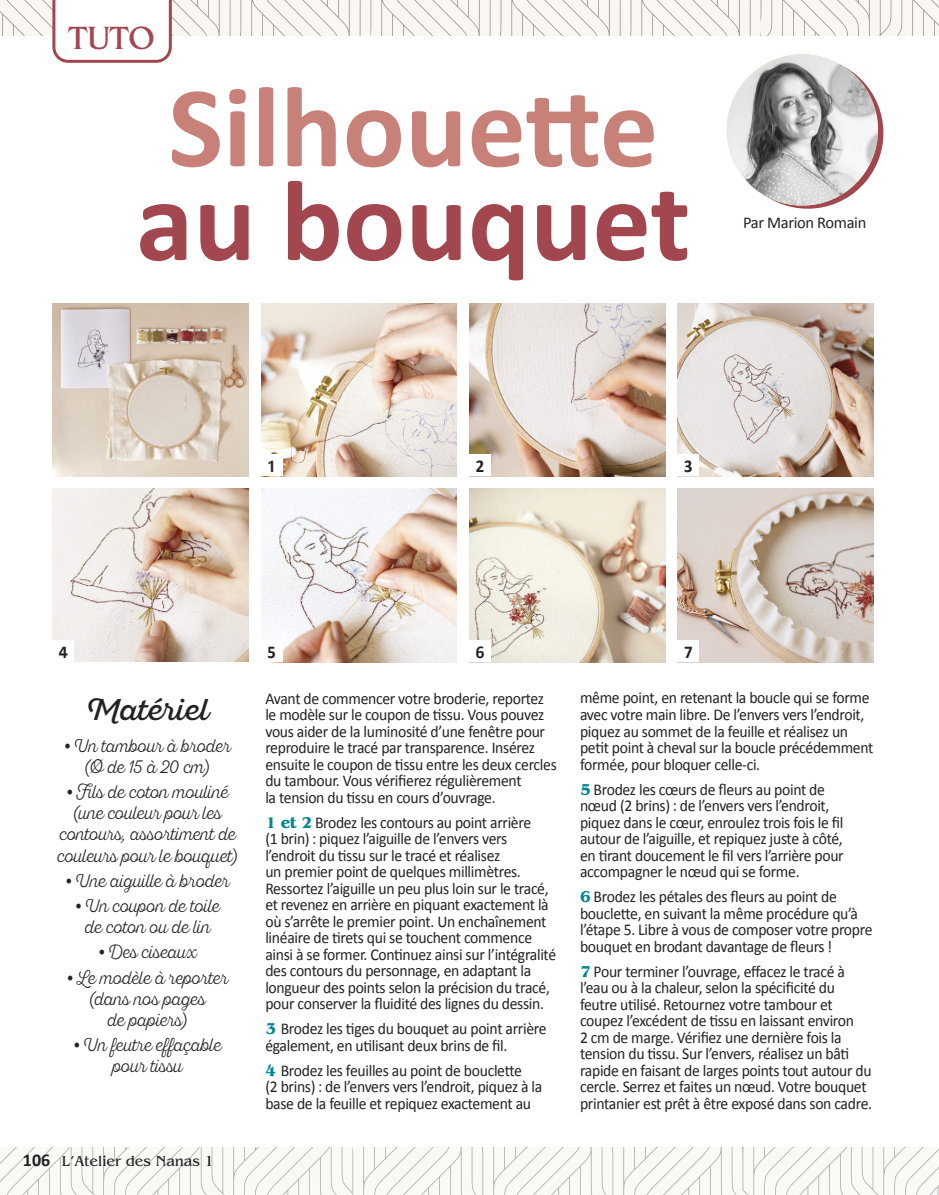
<style>
.page{position:relative;width:939px;height:1195px;background:#fff}
.page>*{position:absolute;margin:0;border:0;box-sizing:border-box;transform-origin:0 0}
.t1{font:700 116.1px "Calibri";color:#c88178}
.t2{font:700 116.1px "Calibri";color:#a24750}
.t3{font:33.75px "Benguiat";color:#a24750}
.t4{font:30px "Sant Elia Script Alt";letter-spacing:-.005em;color:#222221}
.t5{font:300 18px/21px "Sant Elia Script Alt";letter-spacing:-.02em;color:#222221;text-align:center;scale:.9 1}
.t6{font:700 18px "Calibri";color:#222221;scale:.95 1}
.t7{font:700 18px "Calibri";color:#222221}
.t8{font:16.5px/16.5px "Calibri";letter-spacing:-.02em;color:#222221;scale:.95 1}
.t9{font:16.5px "Calibri";letter-spacing:-.02em;color:#222221}
.t10{font:15px "Benguiat";color:#222221}
.s1{font-weight:700}
.s2{font-family:"Benguiat";font-weight:700;color:#008695}
</style>
<div class="page">
<svg style="left:732px;top:57px;width:151px;height:152px"></svg>
<img style="left:727px;top:54px;width:151px;height:151px;border-radius:76px">
<img style="left:53px;top:303px;width:195px;height:173px">
<img style="left:261px;top:303px;width:196px;height:173px">
<img style="left:469px;top:303px;width:196px;height:173px">
<img style="left:678px;top:303px;width:195px;height:173px">
<img style="left:53px;top:489px;width:195px;height:172px">
<img style="left:261px;top:489px;width:196px;height:172px">
<img style="left:469px;top:489px;width:196px;height:172px">
<img style="left:678px;top:489px;width:195px;height:172px">
<div style="left:261px;top:454px;width:21px;height:22px;background:#fff"></div>
<div style="left:261px;top:640px;width:21px;height:21px;background:#fff"></div>
<div style="left:53px;top:640px;width:21px;height:21px;background:#fff"></div>
<div style="left:469px;top:454px;width:22px;height:22px;background:#fff"></div>
<div style="left:469px;top:640px;width:22px;height:21px;background:#fff"></div>
<div style="left:678px;top:454px;width:21px;height:22px;background:#fff"></div>
<div style="left:678px;top:640px;width:21px;height:21px;background:#fff"></div>
<svg style="left:0;top:0;width:939px;height:63px"></svg>
<svg style="left:0;top:1147px;width:939px;height:48px"></svg>
<h2 class="t3" style="left:68px;top:19px;width:88px">TUTO</h2>
<h1 class="t1" style="left:168px;top:53px;width:491px">Silhouette</h1>
<h1 class="t2" style="left:136px;top:147px;width:556px">au bouquet</h1>
<p class="t9" style="left:743px;top:212px;width:125px">Par Marion Romain</p>
<p class="t6" style="left:269px;top:454px;width:8px">1</p>
<p class="t6" style="left:59px;top:640px;width:11px">4</p>
<p class="t6" style="left:267px;top:640px;width:10px">5</p>
<p class="t6" style="left:476px;top:454px;width:10px">2</p>
<p class="t6" style="left:476px;top:640px;width:11px">6</p>
<p class="t6" style="left:684px;top:454px;width:10px">3</p>
<p class="t6" style="left:684px;top:640px;width:10px">7</p>
<h3 class="t4" style="left:86px;top:692px;width:124px">Matériel</h3>
<p class="t5" style="left:64px;top:736px;width:186px"><span class="s1">•</span> Un tambour à broder (Ø de 15 à 20 cm)</p>
<p class="t5" style="left:57px;top:783px;width:203px"><span class="s1">•</span> Fils de coton mouliné (une couleur pour les contours, assortiment de couleurs pour le bouquet)</p>
<p class="t5" style="left:65px;top:871px;width:184px"><span class="s1">•</span> Une aiguille à broder</p>
<p class="t5" style="left:75px;top:896px;width:162px"><span class="s1">•</span> Un coupon de toile de coton ou de lin</p>
<p class="t5" style="left:98px;top:942px;width:110px"><span class="s1">•</span> Des ciseaux</p>
<p class="t5" style="left:67px;top:968px;width:180px"><span class="s1">•</span> Le modèle à reporter (dans nos pages<br>de papiers)</p>
<p class="t5" style="left:74px;top:1035px;width:166px"><span class="s1">•</span> Un feutre effaçable pour tissu</p>
<p class="t7" style="left:23px;top:1148px;width:29px">106</p>
<p class="t10" style="left:62px;top:1152px;width:154px">L’Atelier des Nanas 1</p>
<p class="t8" style="left:265px;top:689px;width:308px">Avant de commencer votre broderie, reportez le modèle sur le coupon de tissu. Vous pouvez vous aider de la luminosité d’une fenêtre pour reproduire le tracé par transparence. Insérez ensuite le coupon de tissu entre les deux cercles du tambour. Vous vérifierez régulièrement<br>la tension du tissu en cours d’ouvrage.</p>
<p class="t8" style="left:265px;top:813px;width:308px"><span class="s2">1 et 2</span> Brodez les contours au point arrière<br>(1 brin) : piquez l’aiguille de l’envers vers l’endroit du tissu sur le tracé et réalisez<br>un premier point de quelques millimètres.<br>Ressortez l’aiguille un peu plus loin sur le tracé, et revenez en arrière en piquant exactement là où s’arrête le premier point. Un enchaînement linéaire de tirets qui se touchent commence ainsi à se former. Continuez ainsi sur l’intégralité des contours du personnage, en adaptant la longueur des points selon la précision du tracé, pour conserver la fluidité des lignes du dessin.</p>
<p class="t8" style="left:265px;top:1020px;width:297px"><span class="s2">3</span> Brodez les tiges du bouquet au point arrière également, en utilisant deux brins de fil.</p>
<p class="t8" style="left:265px;top:1061px;width:293px"><span class="s2">4</span> Brodez les feuilles au point de bouclette<br>(2 brins) : de l’envers vers l’endroit, piquez à la base de la feuille et repiquez exactement au</p>
<p class="t8" style="left:580px;top:689px;width:310px">même point, en retenant la boucle qui se forme avec votre main libre. De l’envers vers l’endroit, piquez au sommet de la feuille et réalisez un petit point à cheval sur la boucle précédemment formée, pour bloquer celle-ci.</p>
<p class="t8" style="left:580px;top:780px;width:279px"><span class="s2">5</span> Brodez les cœurs de fleurs au point de nœud (2 brins) : de l’envers vers l’endroit, piquez dans le cœur, enroulez trois fois le fil autour de l’aiguille, et repiquez juste à côté, en tirant doucement le fil vers l’arrière pour accompagner le nœud qui se forme.</p>
<p class="t8" style="left:580px;top:888px;width:309px"><span class="s2">6</span> Brodez les pétales des fleurs au point de bouclette, en suivant la même procédure qu’à l’étape 5. Libre à vous de composer votre propre bouquet en brodant davantage de fleurs !</p>
<p class="t8" style="left:580px;top:962px;width:309px"><span class="s2">7</span> Pour terminer l’ouvrage, effacez le tracé à l’eau ou à la chaleur, selon la spécificité du feutre utilisé. Retournez votre tambour et coupez l’excédent de tissu en laissant environ<br>2 cm de marge. Vérifiez une dernière fois la tension du tissu. Sur l’envers, réalisez un bâti rapide en faisant de larges points tout autour du cercle. Serrez et faites un nœud. Votre bouquet printanier est prêt à être exposé dans son cadre.</p>
</div>
